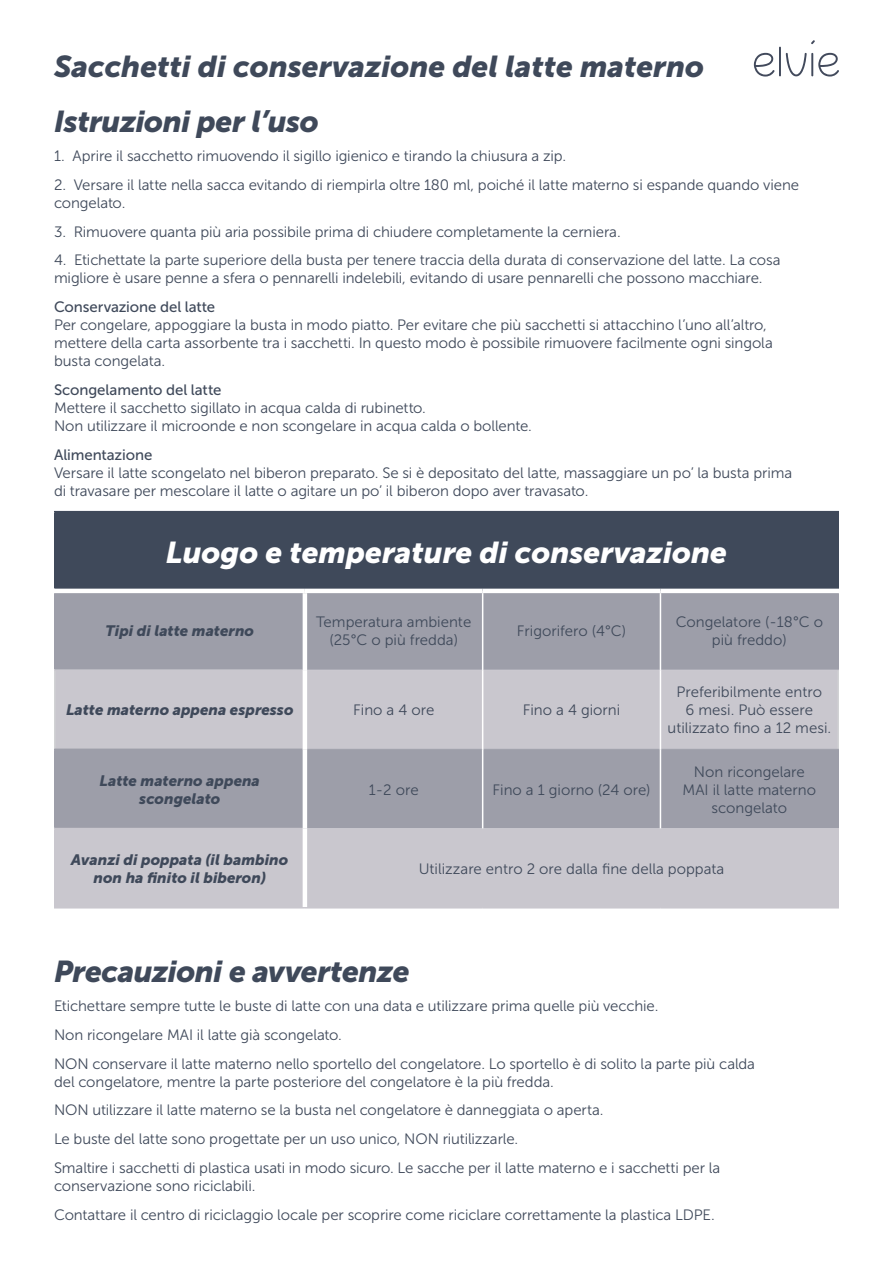
<style>
.page{position:relative;width:893px;height:1263px;background:#fff}
.page>*{position:absolute;margin:0;border:0;box-sizing:border-box;transform-origin:0 0}
.t1{font:italic 30px "Museo Sans 900";letter-spacing:-.005em;color:#3f495a}
.t2{font:italic 30px "Museo Sans 900";color:#fff}
.t3{font:15px/18px "Museo Sans 300";letter-spacing:-.005em;color:#3f495a}
.t4{font:italic 15px/18px "Museo Sans 900";color:#3f495a;text-align:center}
.s1{font-family:"Museo Sans 500"}
</style>
<div class="page">
<svg style="left:811px;top:40px;width:4px;height:4px"></svg>
<hr style="left:811px;top:53px;width:2px;height:23px;background:#424a5c">
<svg style="left:786px;top:53px;width:21px;height:23px"></svg>
<hr style="left:779px;top:47px;width:2px;height:29px;background:#424a5c">
<svg style="left:754px;top:53px;width:20px;height:24px"></svg>
<svg style="left:818px;top:53px;width:21px;height:24px"></svg>
<div style="left:55px;top:512px;width:783px;height:79px;background:#3f495a"></div>
<div style="left:56px;top:593px;width:781px;height:77px;background:#9d9ea9"></div>
<svg style="left:56px;top:671px;width:781px;height:236px;background:#bab9c1"></svg>
<hr style="left:54px;top:511px;width:251px;height:1px;background:#3f495a">
<hr style="left:54px;top:512px;width:2px;height:77px;background:#3f495a">
<hr style="left:305px;top:511px;width:178px;height:1px;background:#3f495a">
<hr style="left:483px;top:511px;width:177px;height:1px;background:#3f495a">
<hr style="left:660px;top:511px;width:179px;height:1px;background:#3f495a">
<hr style="left:837px;top:512px;width:2px;height:77px;background:#3f495a">
<hr style="left:54px;top:593px;width:2px;height:76px;background:#9d9ea9">
<hr style="left:837px;top:593px;width:2px;height:77px;background:#9d9ea9">
<hr style="left:54px;top:669px;width:249px;height:2px;background:#c9c7ce">
<hr style="left:54px;top:671px;width:2px;height:77px;background:#d1d2d4">
<hr style="left:837px;top:670px;width:2px;height:79px;background:#d1d2d4">
<hr style="left:307px;top:670px;width:175px;height:1px;background:#c9c7ce">
<hr style="left:483px;top:670px;width:177px;height:1px;background:#c9c7ce">
<hr style="left:661px;top:670px;width:178px;height:1px;background:#c9c7ce">
<hr style="left:54px;top:748px;width:249px;height:2px;background:#9d9ea9">
<hr style="left:54px;top:750px;width:2px;height:78px;background:#9d9ea9">
<hr style="left:837px;top:749px;width:2px;height:79px;background:#9d9ea9">
<hr style="left:307px;top:749px;width:175px;height:1px;background:#9d9ea9">
<hr style="left:483px;top:749px;width:177px;height:1px;background:#9d9ea9">
<hr style="left:661px;top:749px;width:178px;height:1px;background:#9d9ea9">
<hr style="left:54px;top:828px;width:249px;height:1px;background:#c9c7ce">
<hr style="left:54px;top:829px;width:2px;height:78px;background:#c9c7ce">
<hr style="left:837px;top:829px;width:2px;height:78px;background:#c9c7ce">
<hr style="left:54px;top:907px;width:251px;height:1px;background:#c9c7ce">
<hr style="left:305px;top:907px;width:178px;height:1px;background:#c9c7ce">
<hr style="left:483px;top:907px;width:177px;height:1px;background:#c9c7ce">
<hr style="left:660px;top:907px;width:179px;height:1px;background:#c9c7ce">
<hr style="left:307px;top:828px;width:176px;height:1px;background:#c9c7ce">
<hr style="left:483px;top:828px;width:177px;height:1px;background:#c9c7ce">
<hr style="left:660px;top:828px;width:179px;height:1px;background:#c9c7ce">
<hr style="left:482px;top:593px;width:1px;height:77px;background:#fff">
<hr style="left:660px;top:593px;width:1px;height:77px;background:#fff">
<hr style="left:482px;top:670px;width:1px;height:79px;background:#fff">
<hr style="left:660px;top:670px;width:1px;height:79px;background:#fff">
<hr style="left:482px;top:749px;width:1px;height:79px;background:#fff">
<hr style="left:660px;top:749px;width:1px;height:79px;background:#fff">
<hr style="left:303px;top:593px;width:4px;height:77px;background:#fff">
<hr style="left:303px;top:670px;width:4px;height:79px;background:#fff">
<hr style="left:303px;top:749px;width:4px;height:79px;background:#fff">
<hr style="left:303px;top:828px;width:4px;height:79px;background:#fff">
<hr style="left:54px;top:589px;width:251px;height:4px;background:#fff">
<hr style="left:305px;top:589px;width:178px;height:4px;background:#fff">
<hr style="left:483px;top:589px;width:177px;height:4px;background:#fff">
<hr style="left:660px;top:589px;width:179px;height:4px;background:#fff">
<p class="t1" style="left:54px;top:49px;width:652px">Sacchetti di conservazione del latte materno</p>
<p class="t1" style="left:54px;top:105px;width:266px">Istruzioni per l’uso</p>
<p class="t3" style="left:54px;top:147px;width:514px">1. Aprire il sacchetto rimuovendo il sigillo igienico e tirando la chiusura a zip.</p>
<p class="t3" style="left:54px;top:176px;width:747px">2. Versare il latte nella sacca evitando di riempirla oltre 180 ml, poiché il latte materno si espande quando viene congelato.</p>
<p class="t3" style="left:54px;top:222px;width:568px">3. Rimuovere quanta più aria possibile prima di chiudere completamente la cerniera.</p>
<p class="t3" style="left:54px;top:251px;width:728px">4. Etichettate la parte superiore della busta per tenere traccia della durata di conservazione del latte. La cosa migliore è usare penne a sfera o pennarelli indelebili, evitando di usare pennarelli che possono macchiare.</p>
<p class="t3" style="left:54px;top:298px;width:720px"><span class="s1">Conservazione del latte<br></span>Per congelare, appoggiare la busta in modo piatto. Per evitare che più sacchetti si attacchino l’uno all’altro, mettere della carta assorbente tra i sacchetti. In questo modo è possibile rimuovere facilmente ogni singola busta congelata.</p>
<p class="t3" style="left:54px;top:381px;width:479px"><span class="s1">Scongelamento del latte<br></span>Mettere il sacchetto sigillato in acqua calda di rubinetto.<br>Non utilizzare il microonde e non scongelare in acqua calda o bollente.</p>
<p class="t3" style="left:54px;top:446px;width:740px"><span class="s1">Alimentazione<br></span>Versare il latte scongelato nel biberon preparato. Se si è depositato del latte, massaggiare un po’ la busta prima di travasare per mescolare il latte o agitare un po’ il biberon dopo aver travasato.</p>
<p class="t2" style="left:166px;top:535px;width:562px">Luogo e temperature di conservazione</p>
<p class="t4" style="left:106px;top:622px;width:150px">Tipi di latte materno</p>
<p class="t3" style="left:316px;top:613px;width:157px;text-align:center">Temperatura ambiente (25°C o più fredda)</p>
<p class="t3" style="left:517px;top:622px;width:111px">Frigorifero (4°C)</p>
<p class="t3" style="left:676px;top:613px;width:149px;text-align:center">Congelatore (-18°C o più freddo)</p>
<p class="t4" style="left:66px;top:701px;width:229px">Latte materno appena espresso</p>
<p class="t3" style="left:353px;top:701px;width:83px">Fino a 4 ore</p>
<p class="t3" style="left:523px;top:701px;width:99px">Fino a 4 giorni</p>
<p class="t4" style="left:100px;top:771px;width:162px">Latte materno appena scongelato</p>
<p class="t3" style="left:369px;top:780px;width:51px">1-2 ore</p>
<p class="t3" style="left:492px;top:780px;width:160px">Fino a 1 giorno (24 ore)</p>
<p class="t3" style="left:667px;top:683px;width:165px;text-align:center">Preferibilmente entro<br>6 mesi. Può essere utilizzato fino a 12 mesi.</p>
<p class="t3" style="left:682px;top:762px;width:135px;text-align:center">Non ricongelare<br>MAI il latte materno scongelato</p>
<p class="t4" style="left:71px;top:850px;width:218px">Avanzi di poppata (il bambino non ha finito il biberon)</p>
<p class="t3" style="left:419px;top:860px;width:307px">Utilizzare entro 2 ore dalla fine della poppata</p>
<p class="t1" style="left:54px;top:954px;width:357px">Precauzioni e avvertenze</p>
<p class="t3" style="left:54px;top:997px;width:606px">Etichettare sempre tutte le buste di latte con una data e utilizzare prima quelle più vecchie.</p>
<p class="t3" style="left:54px;top:1026px;width:289px">Non ricongelare MAI il latte già scongelato.</p>
<p class="t3" style="left:54px;top:1054px;width:703px">NON conservare il latte materno nello sportello del congelatore. Lo sportello è di solito la parte più calda del congelatore, mentre la parte posteriore del congelatore è la più fredda.</p>
<p class="t3" style="left:54px;top:1101px;width:551px">NON utilizzare il latte materno se la busta nel congelatore è danneggiata o aperta.</p>
<p class="t3" style="left:54px;top:1130px;width:466px">Le buste del latte sono progettate per un uso unico, NON riutilizzarle.</p>
<p class="t3" style="left:54px;top:1159px;width:668px">Smaltire i sacchetti di plastica usati in modo sicuro. Le sacche per il latte materno e i sacchetti per la conservazione sono riciclabili.</p>
<p class="t3" style="left:54px;top:1206px;width:662px">Contattare il centro di riciclaggio locale per scoprire come riciclare correttamente la plastica LDPE.</p>
</div>
